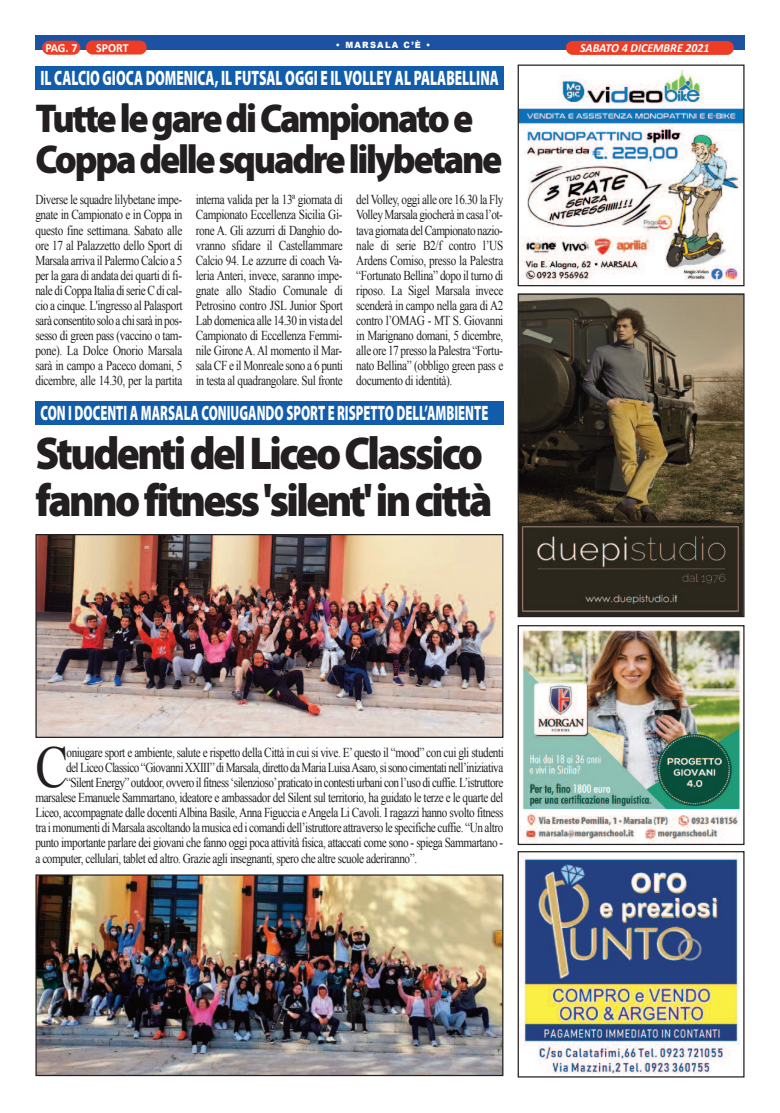
<style>
.page{position:relative;width:780px;height:1113px;background:#fff}
.page>*{position:absolute;margin:0;border:0;box-sizing:border-box;transform-origin:0 0}
.t1{font:59px "Times New Roman";color:#231f20;scale:.83 1}
.t2{font:900 46.25px/47.5px "Myriad Pro";letter-spacing:-.06em;color:#231f20;scale:.92 1}
.t3{font:900 40.38px/41.5px "Myriad Pro";letter-spacing:-.06em;color:#231f20;scale:.93 1}
.t4{font:900 20.88px "Myriad Pro";color:#fff;scale:.64 1}
.t5{font:900 20.88px "Myriad Pro";color:#fff;scale:.6 1}
.t6{font:13.62px/15px "Times New Roman";letter-spacing:-.04em;color:#231f20;text-align:justify;scale:.83 1}
.t7{font:italic 700 12.38px "Calibri";color:#fff;scale:.96 1}
.t8{font:700 12.38px "Calibri";letter-spacing:-.005em;color:#fff;scale:.96 1}
.t9{font:900 8.62px "Arial";letter-spacing:.15em;color:#fff;scale:.96 1}
</style>
<div class="page">
<div style="left:35px;top:35px;width:709px;height:14px;background:#1d52a3"></div>
<div style="left:42px;top:41px;width:38px;height:14px;background:#ef3c25;border-radius:7px"></div>
<div style="left:566px;top:41px;width:167px;height:14px;background:#ef3c25;border-radius:7px"></div>
<div style="left:86px;top:41px;width:61px;height:14px;background:#ef3c25;border-radius:7px"></div>
<div style="left:35px;top:66px;width:468px;height:24px;background:#115cab"></div>
<div style="left:35px;top:401px;width:468px;height:24px;background:#115cab"></div>
<img style="left:519px;top:853px;width:221px;height:221px">
<div style="left:517px;top:851px;width:227px;height:226px;border:1px solid #231f20"></div>
<img style="left:520px;top:627px;width:222px;height:216px">
<div style="left:517px;top:625px;width:227px;height:220px;border:1px solid #231f20"></div>
<img style="left:519px;top:69px;width:223px;height:215px">
<div style="left:517px;top:65px;width:227px;height:221px;border:1px solid #231f20"></div>
<img style="left:519px;top:295px;width:223px;height:320px">
<div style="left:517px;top:293px;width:227px;height:324px;border:1px solid #231f20"></div>
<img style="left:37px;top:536px;width:464px;height:200px">
<div style="left:35px;top:534px;width:468px;height:204px;border:1px solid #231f20"></div>
<img style="left:37px;top:876px;width:464px;height:198px">
<div style="left:35px;top:874px;width:468px;height:202px;border:1px solid #231f20"></div>
<p class="t9" style="left:336px;top:39px;width:100px">• MARSALA C’È •</p>
<h3 class="t4" style="left:40px;top:70px;width:717px">IL CALCIO GIOCA DOMENICA, IL FUTSAL OGGI E IL VOLLEY AL PALABELLINA</h3>
<p class="t8" style="left:45px;top:43px;width:35px">PAG. 7</p>
<p class="t8" style="left:96px;top:42px;width:35px">SPORT</p>
<p class="t7" style="left:580px;top:42px;width:136px">SABATO 4 DICEMBRE 2021</p>
<h3 class="t3" style="left:35px;top:100px;width:503px">TuttelegarediCampionatoe<br>Coppadellesquadrelilybetane</h3>
<p class="t6" style="left:35px;top:192px;width:179px">Diverse le squadre lilybetane impe&shy;gnate in Campionato e in Coppa in questo fine settimana. Sabato alle ore 17 al Palazzetto dello Sport di Marsala arriva il Palermo Calcio a 5 per la gara di andata dei quarti di fi&shy;nale di Coppa Italia di serie C di cal&shy;cio a cinque. L'ingresso al Palasport sarà consentito solo a chi sarà in pos&shy;sesso di green pass (vaccino o tam&shy;pone). La Dolce Onorio Marsala sarà in campo a Paceco domani, 5 dicembre, alle 14.30, per la partita</p>
<p class="t6" style="left:196px;top:192px;width:179px">interna valida per la 13ª giornata di Campionato Eccellenza Sicilia Gi&shy;rone A. Gli azzurri di Danghio do&shy;vranno sfidare il Castellammare Calcio 94. Le azzurre di coach Va&shy;leria Anteri, invece, saranno impe&shy;gnate allo Stadio Comunale di Petrosino contro JSL Junior Sport Lab domenica alle 14.30 in vista del Campionato di Eccellenza Femmi&shy;nile Girone A. Al momento il Mar&shy;sala CF e il Monreale sono a 6 punti in testa al quadrangolare. Sul fronte</p>
<p class="t6" style="left:356px;top:192px;width:179px">del Volley, oggi alle ore 16.30 la Fly Volley Marsala giocherà in casa l’ot&shy;tava giornata del Campionato nazio&shy;nale di serie B2/f contro l’US Ardens Comiso, presso la Palestra “Fortunato Bellina” dopo il turno di riposo. La Sigel Marsala invece scenderà in campo nella gara di A2 contro l’OMAG - MT S. Giovanni in Marignano domani, 5 dicembre, alle ore 17 presso la Palestra “Fortu&shy;nato Bellina” (obbligo green pass e documento di identità).</p>
<h3 class="t5" style="left:40px;top:405px;width:747px">CON I DOCENTI A MARSALA CONIUGANDO SPORT E RISPETTO DELL’AMBIENTE</h3>
<h2 class="t2" style="left:35px;top:433px;width:498px">StudentidelLiceoClassico fannofitness'silent'incittà</h2>
<h1 class="t1" style="left:35px;top:734px;width:41px">C</h1>
<p class="t6" style="left:67px;top:745px;width:528px">oniugare sport e ambiente, salute e rispetto della Città in cui si vive. E’questo il “mood” con cui gli studenti</p>
<p class="t6" style="left:66px;top:760px;width:528px">del Liceo Classico “Giovanni XXIII” di Marsala, diretto da Maria LuisaAsaro, si sono cimentati nell’iniziativa</p>
<p class="t6" style="left:66px;top:775px;width:528px">“Silent Energy” outdoor, ovvero il fitness ‘silenzioso’praticato in contesti urbani con l’uso di cuffie. L’istruttore</p>
<p class="t6" style="left:35px;top:790px;width:565px">marsalese Emanuele Sammartano, ideatore e ambassador del Silent sul territorio, ha guidato le terze e le quarte del</p>
<p class="t6" style="left:35px;top:805px;width:565px">Liceo, accompagnate dalle docenti Albina Basile, Anna Figuccia e Angela Li Cavoli. I ragazzi hanno svolto fitness</p>
<p class="t6" style="left:35px;top:820px;width:565px">tra i monumenti di Marsala ascoltando la musica ed i comandi dell’istruttore attraverso le specifiche cuffie. “Un altro</p>
<p class="t6" style="left:35px;top:835px;width:565px">punto importante parlare dei giovani che fanno oggi poca attività fisica, attaccati come sono - spiega Sammartano -</p>
<p class="t6" style="left:35px;top:850px;width:461px">a computer, cellulari, tablet ed altro. Grazie agli insegnanti, spero che altre scuole aderiranno”.</p>
</div>
